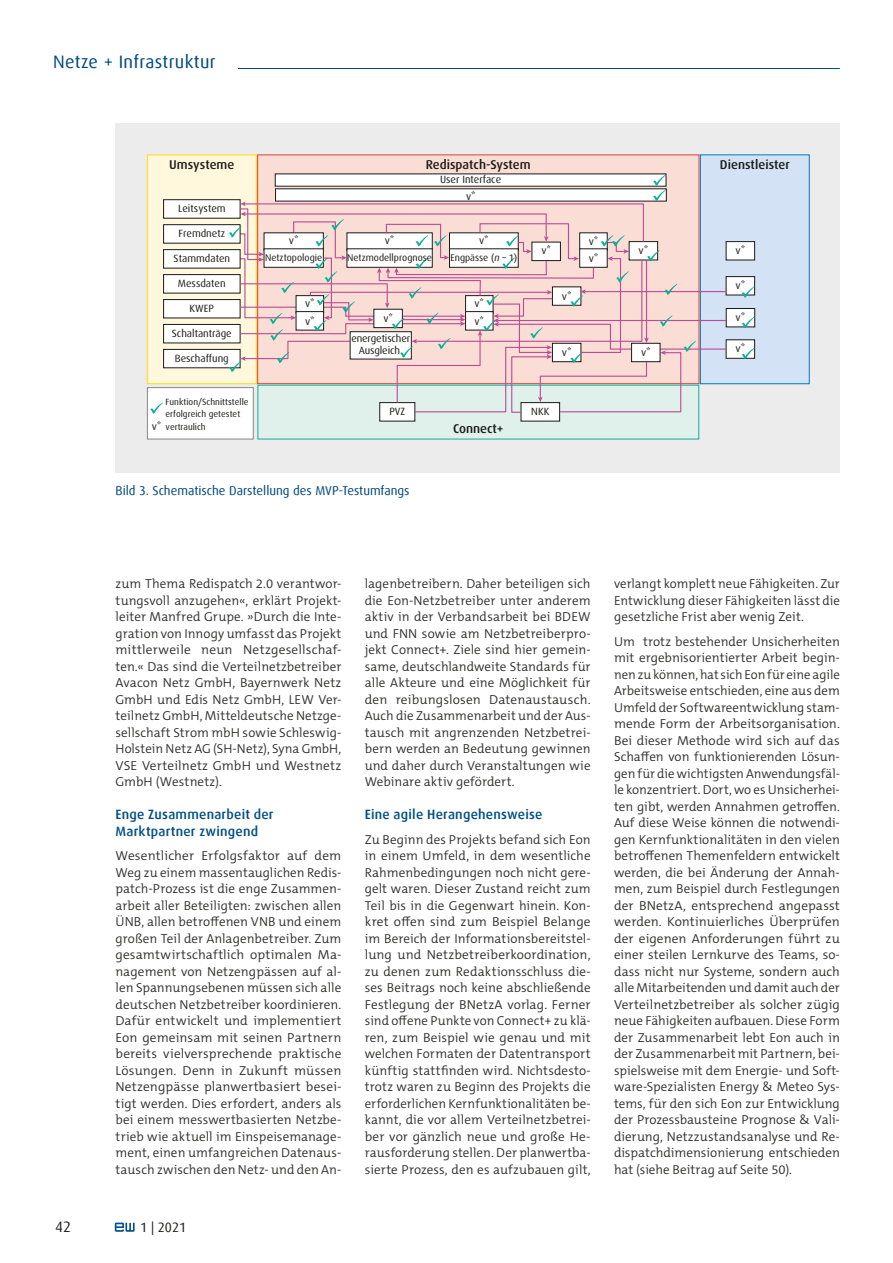
<style>
.page{position:relative;width:893px;height:1263px;background:#fff}
.page>*{position:absolute;margin:0;border:0;box-sizing:border-box;transform-origin:0 0}
.t1{font:18px "Dax Offc";letter-spacing:.02em;color:#00497f}
.t2{font:15px "Dax Offc";color:#1d1d1b}
.t3{font:500 13.5px/16.5px "Dax Offc";letter-spacing:.015em;color:#004e84}
.t4{font:13.5px "Dax Offc";color:#1d1d1b}
.t5{font:300 13.05px/16.5px "The Mix C5";letter-spacing:.005em;color:#2c2c2b;text-align:justify}
.t6{font:12.75px "Dax Offc";color:#00487e}
.t7{font:500 12.75px "Dax Offc";color:#1a1a18}
.t8{font:10.5px/17.1px "Dax Offc";color:#1a1a18}
.t9{font:9.75px "Dax Offc";color:#1a1a18}
.t10{font:9px/12px "Dax Offc";letter-spacing:.005em;color:#1a1a18}
.s1{font-style:italic}
</style>
<div class="page">
<svg style="left:115px;top:1222px;width:20px;height:10px"></svg>
<hr style="left:53px;top:68px;width:787px;height:1px;background:#00497f">
<div style="left:115px;top:123px;width:725px;height:350px;background:#ececed"></div>
<div style="left:258px;top:155px;width:441px;height:229px;background:#faddd4"></div>
<div style="left:147px;top:155px;width:109px;height:229px;background:#fff8dd"></div>
<div style="left:147px;top:155px;width:110px;height:229px;border:1px solid #ffde10"></div>
<div style="left:700px;top:155px;width:109px;height:229px;background:#d3e2f5"></div>
<div style="left:700px;top:154px;width:110px;height:230px;border:1px solid #007ac3"></div>
<div style="left:258px;top:385px;width:441px;height:54px;background:#e0f0eb"></div>
<div style="left:147px;top:388px;width:106px;height:51px;background:#fff"></div>
<div style="left:147px;top:387px;width:107px;height:52px;border:1px solid #878786"></div>
<div style="left:164px;top:349px;width:76px;height:19px;background:#fff"></div>
<div style="left:163px;top:349px;width:77px;height:19px;border:1px solid #1a1a18"></div>
<div style="left:164px;top:300px;width:76px;height:18px;background:#fff"></div>
<div style="left:163px;top:299px;width:77px;height:19px;border:1px solid #1a1a18"></div>
<div style="left:164px;top:324px;width:76px;height:19px;background:#fff"></div>
<div style="left:163px;top:324px;width:77px;height:19px;border:1px solid #1a1a18"></div>
<div style="left:164px;top:275px;width:76px;height:18px;background:#fff"></div>
<div style="left:163px;top:274px;width:77px;height:19px;border:1px solid #1a1a18"></div>
<div style="left:164px;top:225px;width:76px;height:18px;background:#fff"></div>
<div style="left:163px;top:224px;width:77px;height:19px;border:1px solid #1a1a18"></div>
<div style="left:164px;top:200px;width:76px;height:18px;background:#fff"></div>
<div style="left:163px;top:199px;width:77px;height:19px;border:1px solid #1a1a18"></div>
<div style="left:726px;top:277px;width:29px;height:18px;background:#fff"></div>
<div style="left:726px;top:276px;width:29px;height:19px;border:1px solid #1a1a18"></div>
<div style="left:726px;top:308px;width:29px;height:19px;background:#fff"></div>
<div style="left:726px;top:308px;width:29px;height:19px;border:1px solid #1a1a18"></div>
<div style="left:726px;top:340px;width:29px;height:18px;background:#fff"></div>
<div style="left:380px;top:403px;width:35px;height:18px;background:#fff"></div>
<div style="left:521px;top:403px;width:39px;height:18px;background:#fff"></div>
<svg style="left:150px;top:403px;width:13px;height:11px"></svg>
<div style="left:164px;top:250px;width:76px;height:18px;background:#fff"></div>
<div style="left:163px;top:249px;width:77px;height:19px;border:1px solid #1a1a18"></div>
<svg style="left:742px;top:286px;width:12px;height:12px"></svg>
<svg style="left:742px;top:317px;width:12px;height:11px"></svg>
<svg style="left:742px;top:348px;width:12px;height:11px"></svg>
<div style="left:726px;top:242px;width:29px;height:18px;background:#fff"></div>
<div style="left:726px;top:241px;width:29px;height:19px;border:1px solid #1a1a18"></div>
<svg style="left:229px;top:175px;width:498px;height:238px"></svg>
<div style="left:32px;top:0;width:205px;height:72px;background:#fff"></div>
<h1 class="t1" style="left:53px;top:50px;width:164px">Netze + Infrastruktur</h1>
<p class="t7" style="left:169px;top:156px;width:67px">Umsysteme</p>
<p class="t7" style="left:426px;top:156px;width:106px">Redispatch-System</p>
<p class="t7" style="left:720px;top:156px;width:71px">Dienstleister</p>
<p class="t8" style="left:440px;top:171px;width:63px">User Interface</p>
<p class="t8" style="left:178px;top:200px;width:49px">Leitsystem</p>
<p class="t8" style="left:179px;top:225px;width:48px">Fremdnetz</p>
<p class="t8" style="left:174px;top:250px;width:58px">Stammdaten</p>
<p class="t8" style="left:178px;top:275px;width:49px">Messdaten</p>
<p class="t8" style="left:190px;top:300px;width:26px">KWEP</p>
<p class="t8" style="left:172px;top:325px;width:61px">Schaltanträge</p>
<p class="t8" style="left:175px;top:350px;width:56px">Beschaffung</p>
<p class="t10" style="left:166px;top:396px;width:85px">Funktion/Schnittstelle erfolgreich getestet</p>
<p class="t10" style="left:166px;top:421px;width:42px">vertraulich</p>
<p class="t8" style="left:152px;top:418px;width:11px">v*</p>
<p class="t8" style="left:466px;top:188px;width:11px">v*</p>
<p class="t8" style="left:289px;top:232px;width:11px">v*</p>
<p class="t8" style="left:385px;top:232px;width:11px">v*</p>
<p class="t8" style="left:479px;top:232px;width:11px">v*</p>
<p class="t9" style="left:265px;top:251px;width:59px">Netztopologie</p>
<p class="t9" style="left:347px;top:251px;width:86px">Netzmodellprognose</p>
<p class="t9" style="left:450px;top:251px;width:68px">Engpässe (<span class="s1">n</span> – 1)</p>
<p class="t8" style="left:305px;top:295px;width:11px">v* v*</p>
<p class="t8" style="left:474px;top:295px;width:11px">v* v*</p>
<p class="t8" style="left:383px;top:310px;width:11px">v*</p>
<p class="t8" style="left:351px;top:333px;width:60px;line-height:12px;text-align:center">energetischer<br>Ausgleich</p>
<p class="t8" style="left:541px;top:242px;width:11px">v*</p>
<p class="t8" style="left:589px;top:233px;width:11px">v* v*</p>
<p class="t8" style="left:562px;top:287px;width:11px">v*</p>
<p class="t8" style="left:562px;top:344px;width:11px">v*</p>
<p class="t8" style="left:389px;top:403px;width:17px">PVZ</p>
<p class="t8" style="left:531px;top:403px;width:20px">NKK</p>
<p class="t7" style="left:453px;top:421px;width:52px">Connect+</p>
<p class="t6" style="left:115px;top:483px;width:296px">Bild 3. Schematische Darstellung des MVP-Testumfangs</p>
<p class="t8" style="left:639px;top:242px;width:11px">v*</p>
<p class="t8" style="left:641px;top:344px;width:11px">v*</p>
<p class="t8" style="left:736px;top:242px;width:11px">v*</p>
<p class="t8" style="left:736px;top:277px;width:11px">v*</p>
<p class="t8" style="left:736px;top:308px;width:11px">v*</p>
<p class="t8" style="left:736px;top:340px;width:11px">v*</p>
<p class="t5" style="left:115px;top:575px;width:227px">zum Thema Redispatch 2.0 verantwor&shy;tungsvoll anzugehen«, erklärt Projekt&shy;leiter Manfred Grupe. »Durch die Inte&shy;gration von Innogy umfasst das Projekt mittlerweile neun Netzgesellschaf&shy;ten.« Das sind die Verteilnetzbetreiber Avacon Netz GmbH, Bayernwerk Netz GmbH und Edis Netz GmbH, LEW Ver&shy;teilnetz GmbH, Mitteldeutsche Netzge&shy;sellschaft Strom mbH sowie Schleswig-Holstein Netz AG (SH-Netz), Syna GmbH, VSE Verteilnetz GmbH und Westnetz GmbH (Westnetz).</p>
<p class="t3" style="left:115px;top:806px;width:160px">Enge Zusammenarbeit der<br>Marktpartner zwingend</p>
<p class="t5" style="left:115px;top:848px;width:227px">Wesentlicher Erfolgsfaktor auf dem Weg zu einem massentauglichen Redis&shy;patch-Prozess ist die enge Zusammen&shy;arbeit aller Beteiligten: zwischen allen ÜNB, allen betroffenen VNB und einem großen Teil der Anlagenbetreiber. Zum gesamtwirtschaftlich optimalen Ma&shy;nagement von Netzengpässen auf al&shy;len Spannungsebenen müssen sich alle deutschen Netzbetreiber koordinieren.<br>Dafür entwickelt und implementiert Eon gemeinsam mit seinen Partnern bereits vielversprechende praktische Lösungen. Denn in Zukunft müssen Netzengpässe planwertbasiert besei&shy;tigt werden. Dies erfordert, anders als bei einem messwertbasierten Netzbe&shy;trieb wie aktuell im Einspeisemanage&shy;ment, einen umfangreichen Datenaus&shy;tausch zwischen den Netz- und den An-</p>
<p class="t2" style="left:55px;top:1217px;width:17px">42</p>
<p class="t4" style="left:140px;top:1218px;width:48px">1 | 2021</p>
<p class="t5" style="left:365px;top:575px;width:227px">lagenbetreibern. Daher beteiligen sich die Eon-Netzbetreiber unter anderem aktiv in der Verbandsarbeit bei BDEW und FNN sowie am Netzbetreiberpro&shy;jekt Connect+. Ziele sind hier gemein&shy;same, deutschlandweite Standards für alle Akteure und eine Möglichkeit für den reibungslosen Datenaustausch.<br>Auch die Zusammenarbeit und der Aus&shy;tausch mit angrenzenden Netzbetrei&shy;bern werden an Bedeutung gewinnen und daher durch Veranstaltungen wie Webinare aktiv gefördert.</p>
<p class="t3" style="left:365px;top:806px;width:179px">Eine agile Herangehensweise</p>
<p class="t5" style="left:365px;top:831px;width:227px">Zu Beginn des Projekts befand sich Eon in einem Umfeld, in dem wesentliche Rahmenbedingungen noch nicht gere&shy;gelt waren. Dieser Zustand reicht zum Teil bis in die Gegenwart hinein. Kon&shy;kret offen sind zum Beispiel Belange im Bereich der Informationsbereitstel&shy;lung und Netzbetreiberkoordination, zu denen zum Redaktionsschluss die&shy;ses Beitrags noch keine abschließende Festlegung der BNetzA vorlag. Ferner sind offene Punkte von Connect+ zu klä&shy;ren, zum Beispiel wie genau und mit welchen Formaten der Datentransport künftig stattfinden wird. Nichtsdesto&shy;trotz waren zu Beginn des Projekts die erforderlichen Kernfunktionalitäten be&shy;kannt, die vor allem Verteilnetzbetrei&shy;ber vor gänzlich neue und große He&shy;rausforderung stellen. Der planwertba&shy;sierte Prozess, den es aufzubauen gilt,</p>
<p class="t5" style="left:614px;top:575px;width:227px">verlangt komplett neue Fähigkeiten. Zur Entwicklung dieser Fähigkeiten lässt die gesetzliche Frist aber wenig Zeit.</p>
<p class="t5" style="left:614px;top:633px;width:227px">Um trotz bestehender Unsicherheiten mit ergebnisorientierter Arbeit begin&shy;nen zu können, hat sich Eon für eine agile Arbeitsweise entschieden, eine aus dem Umfeld der Softwareentwicklung stam&shy;mende Form der Arbeitsorganisation.<br>Bei dieser Methode wird sich auf das Schaffen von funktionierenden Lösun&shy;gen für die wichtigsten Anwendungsfäl&shy;le konzentriert. Dort, wo es Unsicherhei&shy;ten gibt, werden Annahmen getroffen.<br>Auf diese Weise können die notwendi&shy;gen Kernfunktionalitäten in den vielen betroffenen Themenfeldern entwickelt werden, die bei Änderung der Annah&shy;men, zum Beispiel durch Festlegungen der BNetzA, entsprechend angepasst werden. Kontinuierliches Überprüfen der eigenen Anforderungen führt zu einer steilen Lernkurve des Teams, so&shy;dass nicht nur Systeme, sondern auch alle Mitarbeitenden und damit auch der Verteilnetzbetreiber als solcher zügig neue Fähigkeiten aufbauen. Diese Form der Zusammenarbeit lebt Eon auch in der Zusammenarbeit mit Partnern, bei&shy;spielsweise mit dem Energie- und Soft&shy;ware-Spezialisten Energy &amp; Meteo Sys&shy;tems, für den sich Eon zur Entwicklung der Prozessbausteine Prognose &amp; Vali&shy;dierung, Netzzustandsanalyse und Re&shy;dispatchdimensionierung entschieden hat (siehe Beitrag auf Seite 50).</p>
</div>
